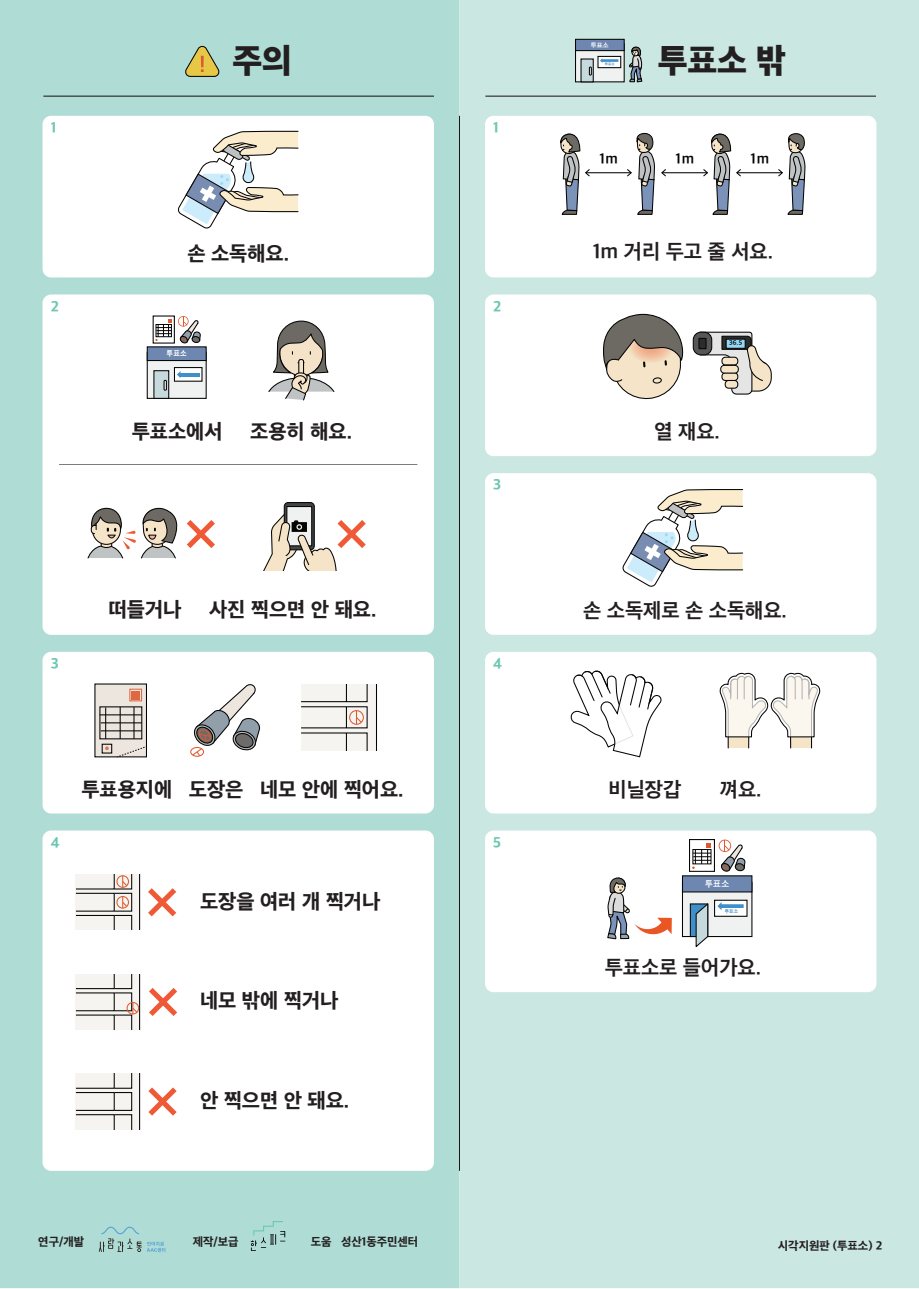
<style>
.page{position:relative;width:919px;height:1289px;background:#fff}
.page>*{position:absolute;margin:0;border:0;box-sizing:border-box;transform-origin:0 0}
.t1{font:34.35px "Apple SD Gothic Neo H00";color:#231f20}
.t2{font:21px "Apple SD Gothic Neo EB00";color:#231f20}
.t3{font:21px "Apple SD Gothic Neo B00";color:#231f20}
.t4{font:15px "Apple SD Gothic Neo EB00";color:#6dc7b0}
.t5{font:14.7px "Apple SD Gothic Neo B00";color:#050504}
.t6{font:12px "Apple SD Gothic Neo EB00";color:#231f20}
.t7{font:9px "Apple SD Gothic Neo B00";color:#fff}
.t8{font:7.65px "Apple SD Gothic Neo EB00";color:#fff}
.t9{font:6.6px "Apple SD Gothic Neo B00";color:#050504}
.t10{font:6.3px "YDIYGO340";color:#fff}
.t11{font:5.1px "Apple SD Gothic Neo B00";color:#3f8fc8}
.t12{font:3.6px "YDIYGO340";color:#3f8fc8}
</style>
<div class="page">
<div style="left:0;top:0;width:459px;height:1288px;background:#afddd5"></div>
<div style="left:459px;top:0;width:459px;height:1287px;background:#cae7e2"></div>
<div style="left:43px;top:294px;width:391px;height:341px;background:#fff;border-radius:9px"></div>
<hr style="left:459px;top:116px;width:1px;height:1054px;background:#211814">
<div style="left:485px;top:116px;width:391px;height:161px;background:#fff;border-radius:9px"></div>
<hr style="left:586px;top:172px;width:45px;height:1px;background:#050504">
<svg style="left:560px;top:133px;width:31px;height:82px"></svg>
<hr style="left:662px;top:172px;width:45px;height:1px;background:#050504">
<svg style="left:625px;top:132px;width:42px;height:83px"></svg>
<hr style="left:737px;top:172px;width:45px;height:1px;background:#050504">
<svg style="left:702px;top:133px;width:40px;height:82px"></svg>
<svg style="left:777px;top:133px;width:28px;height:82px"></svg>
<div style="left:485px;top:294px;width:391px;height:162px;background:#fff;border-radius:9px"></div>
<div style="left:485px;top:473px;width:391px;height:162px;background:#fff;border-radius:9px"></div>
<div style="left:485px;top:652px;width:391px;height:161px;background:#fff;border-radius:9px"></div>
<svg style="left:570px;top:313px;width:251px;height:445px"></svg>
<div style="left:485px;top:830px;width:391px;height:162px;background:#fff;border-radius:9px"></div>
<svg style="left:689px;top:839px;width:26px;height:32px"></svg>
<svg style="left:692px;top:842px;width:19px;height:27px"></svg>
<svg style="left:718px;top:839px;width:27px;height:33px"></svg>
<div style="left:682px;top:881px;width:70px;height:56px;background:#f0f1f1;border:1px solid #050504"></div>
<div style="left:682px;top:875px;width:70px;height:17px;background:#6d87b0"></div>
<div style="left:689px;top:903px;width:19px;height:34px;background:#3f8fc8;border:1px solid #050504"></div>
<svg style="left:694px;top:903px;width:14px;height:44px"></svg>
<div style="left:714px;top:899px;width:33px;height:17px;background:#fff;border:1px solid #050504"></div>
<svg style="left:721px;top:904px;width:22px;height:4px"></svg>
<svg style="left:717px;top:902px;width:4px;height:8px"></svg>
<svg style="left:607px;top:877px;width:64px;height:63px"></svg>
<svg style="left:185px;top:46px;width:35px;height:31px"></svg>
<div style="left:43px;top:116px;width:391px;height:161px;background:#fff;border-radius:9px"></div>
<div style="left:43px;top:652px;width:391px;height:161px;background:#fff;border-radius:9px"></div>
<div style="left:43px;top:830px;width:391px;height:340px;background:#fff;border-radius:9px"></div>
<svg style="left:268px;top:320px;width:67px;height:81px"></svg>
<svg style="left:153px;top:315px;width:22px;height:28px"></svg>
<svg style="left:155px;top:316px;width:46px;height:28px"></svg>
<div style="left:147px;top:352px;width:60px;height:47px;background:#f0f1f1;border:1px solid #050504"></div>
<div style="left:147px;top:346px;width:60px;height:15px;background:#6d87b0;border:1px solid #050504"></div>
<div style="left:153px;top:370px;width:16px;height:29px;background:#c6dade;border:1px solid #050504"></div>
<div style="left:174px;top:367px;width:28px;height:15px;background:#fff;border:1px solid #050504"></div>
<hr style="left:180px;top:373px;width:19px;height:3px;background:#3f8fc8">
<svg style="left:177px;top:371px;width:3px;height:7px"></svg>
<div style="left:163px;top:380px;width:4px;height:10px;border:1px solid #050504"></div>
<svg style="left:76px;top:874px;width:64px;height:56px"></svg>
<svg style="left:148px;top:888px;width:28px;height:28px"></svg>
<svg style="left:76px;top:974px;width:64px;height:55px"></svg>
<svg style="left:149px;top:988px;width:28px;height:28px"></svg>
<svg style="left:76px;top:1073px;width:64px;height:56px"></svg>
<svg style="left:148px;top:1087px;width:29px;height:28px"></svg>
<svg style="left:87px;top:507px;width:128px;height:52px"></svg>
<div style="left:284px;top:502px;width:30px;height:48px;background:#434545;border-radius:4px"></div>
<div style="left:284px;top:502px;width:31px;height:48px;border:1px solid #050504;border-radius:4px"></div>
<svg style="left:286px;top:506px;width:26px;height:2px"></svg>
<svg style="left:263px;top:508px;width:103px;height:62px"></svg>
<hr style="left:59px;top:464px;width:358px;height:1px;background:#231f20">
<div style="left:190px;top:747px;width:14px;height:9px;border:1px solid #dd5a30;border-radius:50%"></div>
<svg style="left:191px;top:684px;width:69px;height:73px"></svg>
<svg style="left:301px;top:684px;width:76px;height:66px"></svg>
<div style="left:94px;top:683px;width:53px;height:74px;background:#ece6df;border:1px solid #030303"></div>
<svg style="left:99px;top:706px;width:43px;height:33px"></svg>
<hr style="left:105px;top:707px;width:1px;height:31px;background:#030303">
<hr style="left:133px;top:707px;width:1px;height:31px;background:#030303">
<hr style="left:120px;top:707px;width:1px;height:31px;background:#030303">
<hr style="left:101px;top:722px;width:41px;height:1px;background:#030303">
<hr style="left:100px;top:714px;width:42px;height:1px;background:#030303">
<hr style="left:101px;top:730px;width:41px;height:1px;background:#030303">
<div style="left:102px;top:743px;width:10px;height:10px;border:1px solid #030303"></div>
<svg style="left:117px;top:746px;width:30px;height:11px"></svg>
<div style="left:129px;top:688px;width:13px;height:13px;border:1px solid #dd5a30"></div>
<div style="left:131px;top:690px;width:9px;height:9px;background:#de6841"></div>
<svg style="left:105px;top:746px;width:4px;height:4px"></svg>
<svg style="left:99px;top:1226px;width:66px;height:26px"></svg>
<svg style="left:251px;top:1221px;width:34px;height:29px"></svg>
<hr style="left:43px;top:96px;width:391px;height:1px;background:#211814">
<hr style="left:485px;top:96px;width:390px;height:1px;background:#211814">
<svg style="left:575px;top:51px;width:49px;height:31px"></svg>
<div style="left:575px;top:39px;width:49px;height:12px;background:#6d87b0;border:1px solid #050504"></div>
<svg style="left:580px;top:58px;width:13px;height:24px"></svg>
<div style="left:597px;top:56px;width:24px;height:12px;background:#fff;border:1px solid #050504"></div>
<hr style="left:602px;top:59px;width:16px;height:3px;background:#3f8fc8">
<svg style="left:589px;top:66px;width:3px;height:10px"></svg>
<svg style="left:627px;top:46px;width:16px;height:51px"></svg>
<svg style="left:178px;top:130px;width:121px;height:99px"></svg>
<h1 class="t1" style="left:232px;top:35px;width:61px">주의</h1>
<p class="t10" style="left:590px;top:42px;width:19px">투표소</p>
<p class="t12" style="left:604px;top:62px;width:12px">투표소</p>
<h1 class="t1" style="left:657px;top:35px;width:130px">투표소 밖</h1>
<p class="t4" style="left:51px;top:117px;width:7px">1</p>
<p class="t4" style="left:493px;top:117px;width:7px">1</p>
<p class="t5" style="left:599px;top:148px;width:20px">1m</p>
<p class="t5" style="left:675px;top:148px;width:20px">1m</p>
<p class="t5" style="left:750px;top:148px;width:20px">1m</p>
<p class="t2" style="left:187px;top:237px;width:103px">손 소독해요.</p>
<p class="t3" style="left:592px;top:237px;width:182px">1m 거리 두고 줄 서요.</p>
<p class="t4" style="left:51px;top:295px;width:10px">2</p>
<p class="t4" style="left:493px;top:295px;width:10px">2</p>
<p class="t9" style="left:729px;top:338px;width:15px">36.5</p>
<p class="t8" style="left:166px;top:348px;width:22px">투표소</p>
<p class="t2" style="left:132px;top:416px;width:92px">투표소에서</p>
<p class="t2" style="left:250px;top:416px;width:103px">조용히 해요.</p>
<p class="t3" style="left:654px;top:416px;width:67px">열 재요.</p>
<p class="t4" style="left:493px;top:474px;width:10px">3</p>
<p class="t2" style="left:109px;top:594px;width:74px">떠들거나</p>
<p class="t2" style="left:209px;top:594px;width:169px">사진 찍으면 안 돼요.</p>
<p class="t3" style="left:583px;top:595px;width:205px">손 소독제로 손 소독해요.</p>
<p class="t4" style="left:51px;top:652px;width:10px">3</p>
<p class="t4" style="left:493px;top:652px;width:11px">4</p>
<p class="t2" style="left:81px;top:773px;width:323px">투표용지에 도장은 네모 안에 찍어요.</p>
<p class="t3" style="left:608px;top:774px;width:74px">비닐장갑</p>
<p class="t3" style="left:719px;top:774px;width:43px">껴요.</p>
<p class="t4" style="left:51px;top:831px;width:11px">4</p>
<p class="t4" style="left:493px;top:831px;width:9px">5</p>
<p class="t7" style="left:705px;top:877px;width:26px">투표소</p>
<p class="t2" style="left:200px;top:885px;width:182px">도장을 여러 개 찍거나</p>
<p class="t11" style="left:724px;top:907px;width:15px">투표소</p>
<p class="t3" style="left:604px;top:952px;width:158px">투표소로 들어가요.</p>
<p class="t2" style="left:200px;top:985px;width:140px">네모 밖에 찍거나</p>
<p class="t2" style="left:200px;top:1084px;width:151px">안 찍으면 안 돼요.</p>
<p class="t6" style="left:38px;top:1232px;width:47px">연구/개발</p>
<p class="t6" style="left:193px;top:1232px;width:47px">제작/보급</p>
<p class="t6" style="left:311px;top:1232px;width:109px">도움 성산1동주민센터</p>
<p class="t6" style="left:777px;top:1236px;width:106px">시각지원판 (투표소) 2</p>
</div>
